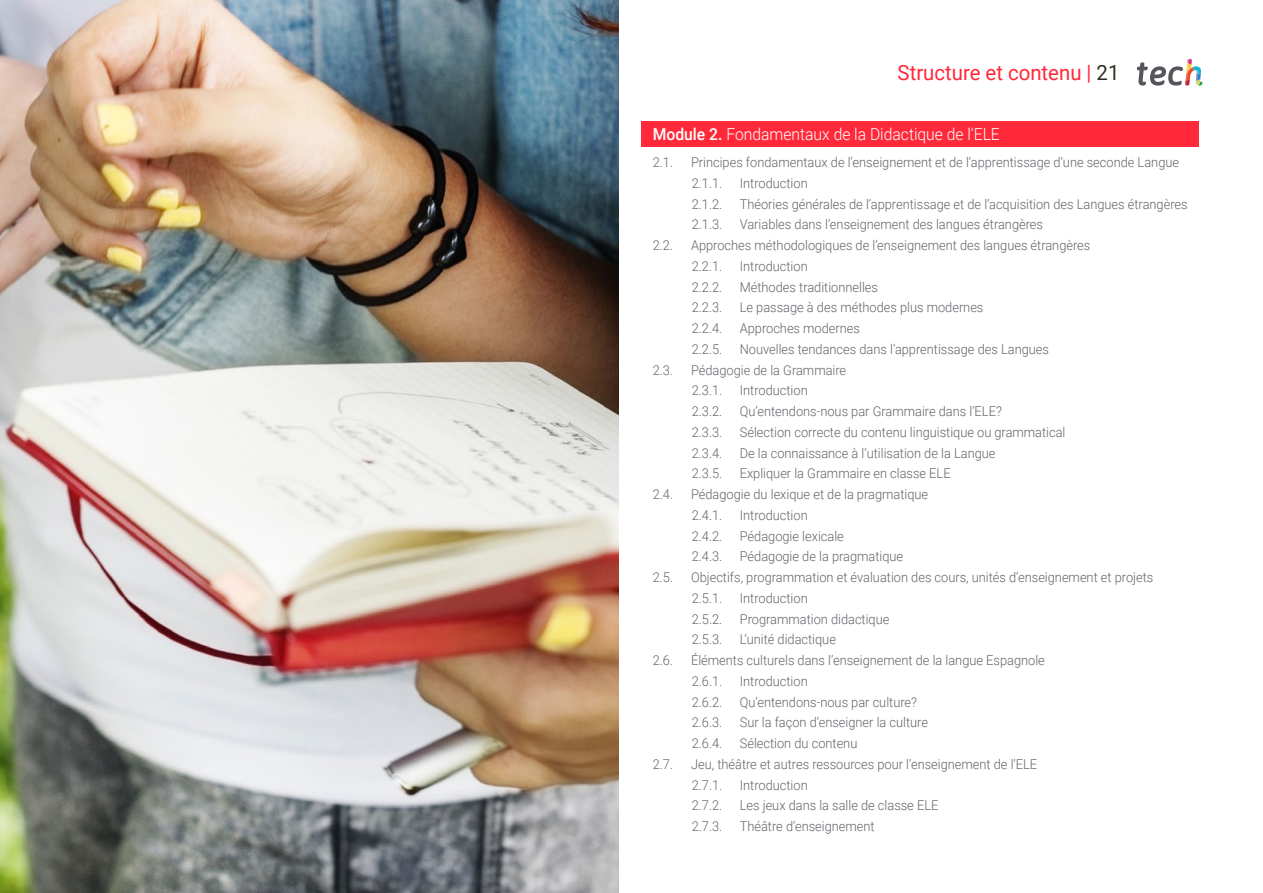
<style>
.page{position:relative;width:1263px;height:893px;background:#fff}
.page>*{position:absolute;margin:0;border:0;box-sizing:border-box;transform-origin:0 0}
.t1{font:21px "Roboto";color:#ff293a}
.t2{font:300 16.5px "Roboto";color:#fff;scale:.95 1}
.t3{font:300 13.5px/20.7px "Roboto";color:#61646a;scale:.95 1}
.s1{color:#312e20}
.s2{font-weight:500}
</style>
<div class="page">
<img style="left:0;top:0;width:619px;height:893px">
<svg style="left:1137px;top:59px;width:65px;height:27px"></svg>
<div style="left:642px;top:121px;width:557px;height:25px;background:#ff293a"></div>
<h1 class="t1" style="left:898px;top:57px;width:223px">Structure et contenu | <span class="s1">21</span></h1>
<p class="t2" style="left:653px;top:123px;width:367px"><span class="s2">Module 2.</span> Fondamentaux de la Didactique de l’ELE</p>
<p class="t3" style="left:653px;top:151px;width:23px">2.1.</p>
<p class="t3" style="left:691px;top:151px;width:515px">Principes fondamentaux de l’enseignement et de l’apprentissage d’une seconde Langue<br>2.1.1.</p>
<p class="t3" style="left:740px;top:172px;width:73px">Introduction</p>
<p class="t3" style="left:692px;top:193px;width:34px">2.1.2.</p>
<p class="t3" style="left:740px;top:193px;width:473px">Théories générales de l’apprentissage et de l’acquisition des Langues étrangères</p>
<p class="t3" style="left:692px;top:214px;width:34px">2.1.3.</p>
<p class="t3" style="left:740px;top:214px;width:321px">Variables dans l’enseignement des langues étrangères</p>
<p class="t3" style="left:653px;top:234px;width:23px">2.2.</p>
<p class="t3" style="left:691px;top:234px;width:422px">Approches méthodologiques de l’enseignement des langues étrangères<br>2.2.1.</p>
<p class="t3" style="left:740px;top:255px;width:73px">Introduction</p>
<p class="t3" style="left:692px;top:276px;width:34px">2.2.2.</p>
<p class="t3" style="left:740px;top:276px;width:147px">Méthodes traditionnelles</p>
<p class="t3" style="left:692px;top:297px;width:34px">2.2.3.</p>
<p class="t3" style="left:740px;top:297px;width:258px">Le passage à des méthodes plus modernes</p>
<p class="t3" style="left:692px;top:317px;width:34px">2.2.4.</p>
<p class="t3" style="left:740px;top:317px;width:128px">Approches modernes</p>
<p class="t3" style="left:692px;top:338px;width:34px">2.2.5.</p>
<p class="t3" style="left:740px;top:338px;width:327px">Nouvelles tendances dans l’apprentissage des Langues</p>
<p class="t3" style="left:653px;top:359px;width:23px">2.3.</p>
<p class="t3" style="left:691px;top:359px;width:165px">Pédagogie de la Grammaire<br>2.3.1.</p>
<p class="t3" style="left:740px;top:380px;width:73px">Introduction</p>
<p class="t3" style="left:692px;top:400px;width:34px">2.3.2.</p>
<p class="t3" style="left:740px;top:400px;width:277px">Qu’entendons-nous par Grammaire dans l’ELE?</p>
<p class="t3" style="left:692px;top:421px;width:34px">2.3.3.</p>
<p class="t3" style="left:740px;top:421px;width:344px">Sélection correcte du contenu linguistique ou grammatical</p>
<p class="t3" style="left:692px;top:442px;width:34px">2.3.4.</p>
<p class="t3" style="left:740px;top:442px;width:271px">De la connaissance à l’utilisation de la Langue</p>
<p class="t3" style="left:692px;top:463px;width:34px">2.3.5.</p>
<p class="t3" style="left:740px;top:463px;width:223px">Expliquer la Grammaire en classe ELE</p>
<p class="t3" style="left:653px;top:483px;width:23px">2.4.</p>
<p class="t3" style="left:691px;top:483px;width:251px">Pédagogie du lexique et de la pragmatique<br>2.4.1.</p>
<p class="t3" style="left:740px;top:504px;width:73px">Introduction</p>
<p class="t3" style="left:692px;top:525px;width:34px">2.4.2.</p>
<p class="t3" style="left:740px;top:525px;width:111px">Pédagogie lexicale</p>
<p class="t3" style="left:692px;top:546px;width:34px">2.4.3.</p>
<p class="t3" style="left:740px;top:546px;width:174px">Pédagogie de la pragmatique</p>
<p class="t3" style="left:653px;top:566px;width:23px">2.5.</p>
<p class="t3" style="left:691px;top:566px;width:488px">Objectifs, programmation et évaluation des cours, unités d’enseignement et projets<br>2.5.1.</p>
<p class="t3" style="left:740px;top:587px;width:73px">Introduction</p>
<p class="t3" style="left:692px;top:608px;width:34px">2.5.2.</p>
<p class="t3" style="left:740px;top:608px;width:159px">Programmation didactique</p>
<p class="t3" style="left:692px;top:629px;width:34px">2.5.3.</p>
<p class="t3" style="left:740px;top:629px;width:103px">L’unité didactique</p>
<p class="t3" style="left:653px;top:649px;width:23px">2.6.</p>
<p class="t3" style="left:691px;top:649px;width:374px">Éléments culturels dans l’enseignement de la langue Espagnole<br>2.6.1.</p>
<p class="t3" style="left:740px;top:670px;width:73px">Introduction</p>
<p class="t3" style="left:692px;top:691px;width:34px">2.6.2.</p>
<p class="t3" style="left:740px;top:691px;width:188px">Qu’entendons-nous par culture?</p>
<p class="t3" style="left:692px;top:712px;width:34px">2.6.3.</p>
<p class="t3" style="left:740px;top:712px;width:200px">Sur la façon d’enseigner la culture</p>
<p class="t3" style="left:692px;top:732px;width:34px">2.6.4.</p>
<p class="t3" style="left:740px;top:732px;width:125px">Sélection du contenu</p>
<p class="t3" style="left:653px;top:753px;width:23px">2.7.</p>
<p class="t3" style="left:691px;top:753px;width:366px">Jeu, théâtre et autres ressources pour l’enseignement de l’ELE<br>2.7.1.</p>
<p class="t3" style="left:740px;top:774px;width:73px">Introduction</p>
<p class="t3" style="left:692px;top:795px;width:34px">2.7.2.</p>
<p class="t3" style="left:740px;top:795px;width:211px">Les jeux dans la salle de classe ELE</p>
<p class="t3" style="left:692px;top:815px;width:34px">2.7.3.</p>
<p class="t3" style="left:740px;top:815px;width:144px">Théâtre d’enseignement</p>
</div>
